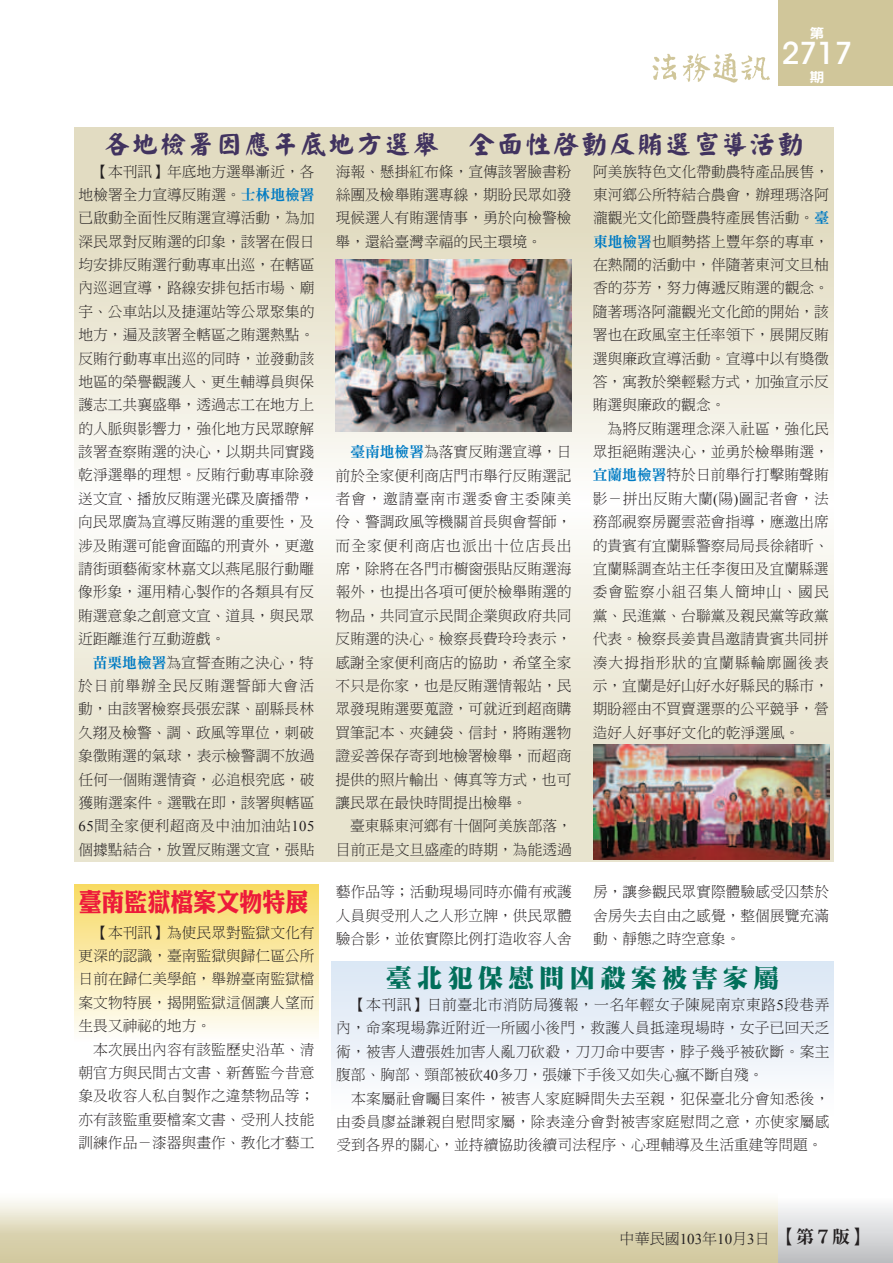
<style>
.page{position:relative;width:893px;height:1263px;background:#fff}
.page>*{position:absolute;margin:0;border:0;box-sizing:border-box;transform-origin:0 0}
.t1{font:500 30px "ITC Avant Garde Std";color:#fff}
.t2{font:25.5px "Yankai EG Ultra Big 5";letter-spacing:.1em;color:#41335f}
.t3{font:25.5px "DF Ming Std W12";letter-spacing:.2em;color:#016f5a}
.t4{font:25.5px "DF Li King Hei Std W8";color:#ed1a3a;scale:.9 1}
.t5{font:15px "DF Ming Std W3";color:#231f20}
.t6{font:14.85px/23.4px "DF Ming Std W3";color:#231f20;text-align:justify}
.t7{font:13.5px "DF Hei Std W9";color:#fff;scale:1.11 1}
.s1{font-family:"DF Ming Std W9";color:#007bc3}
.s2{font-family:"Times New Roman"}
.s3{font-family:"DF Ming Std W9";font-size:18px}
</style>
<div class="page">
<div style="left:778px;top:0;width:115px;height:85px;background:#d0c69a"></div>
<div style="left:0;top:1191px;width:893px;height:72px;background:linear-gradient(to bottom,#fefefc,#ccc191)"></div>
<img style="left:652px;top:53px;width:25px;height:27px">
<img style="left:682px;top:53px;width:28px;height:29px">
<img style="left:742px;top:55px;width:28px;height:25px">
<img style="left:710px;top:53px;width:32px;height:30px">
<div style="left:778px;top:1191px;width:115px;height:72px;background:linear-gradient(to bottom,#fff,#bdbec1)"></div>
<div style="left:74px;top:884px;width:245px;height:158px;background:linear-gradient(to bottom,#f8da62,#fefdfb)"></div>
<div style="left:332px;top:961px;width:501px;height:157px;background:linear-gradient(to bottom,#d9e5f4,#fffefe)"></div>
<svg style="left:74px;top:128px;width:759px;height:733px"></svg>
<img style="left:336px;top:259px;width:236px;height:173px">
<img style="left:593px;top:744px;width:236px;height:115px">
<p class="t7" style="left:810px;top:26px;width:15px">第</p>
<h1 class="t1" style="left:782px;top:35px;width:72px">2717</h1>
<p class="t7" style="left:810px;top:69px;width:15px">期</p>
<h2 class="t2" style="left:104px;top:131px;width:701px">各地檢署因應年底地方選舉　全面性啟動反賄選宣導活動</h2>
<p class="t6" style="left:78px;top:159px;width:238px;text-indent:15px">【本刊訊】年底地方選舉漸近，各地檢署全力宣導反賄選。<span class="s1">士林地檢署</span>已啟動全面性反賄選宣導活動，為加深民眾對反賄選的印象，該署在假日均安排反賄選行動專車出巡，在轄區內巡迴宣導，路線安排包括市場、廟宇、公車站以及捷運站等公眾聚集的地方，遍及該署全轄區之賄選熱點。反賄行動專車出巡的同時，並發動該地區的榮譽觀護人、更生輔導員與保護志工共襄盛舉，透過志工在地方上的人脈與影響力，強化地方民眾瞭解該署查察賄選的決心，以期共同實踐乾淨選舉的理想。反賄行動專車除發送文宣、播放反賄選光碟及廣播帶，向民眾廣為宣導反賄選的重要性，及涉及賄選可能會面臨的刑責外，更邀請街頭藝術家林嘉文以燕尾服行動雕像形象，運用精心製作的各類具有反賄選意象之創意文宣、道具，與民眾近距離進行互動遊戲。</p>
<p class="t6" style="left:78px;top:650px;width:238px;text-indent:15px"><span class="s1">苗栗地檢署</span>為宣誓查賄之決心，特於日前舉辦全民反賄選誓師大會活動，由該署檢察長張宏謀、副縣長林久翔及檢警、調、政風等單位，刺破象徵賄選的氣球，表示檢警調不放過任何一個賄選情資，必追根究底，破獲賄選案件。選戰在即，該署與轄區<span class="s2">65</span>間全家便利超商及中油加油站<span class="s2">105</span>個據點結合，放置反賄選文宣，張貼</p>
<p class="t6" style="left:336px;top:159px;width:238px">海報、懸掛紅布條，宣傳該署臉書粉絲團及檢舉賄選專線，期盼民眾如發現候選人有賄選情事，勇於向檢警檢舉，還給臺灣幸福的民主環境。</p>
<p class="t6" style="left:593px;top:159px;width:238px">阿美族特色文化帶動農特產品展售，東河鄉公所特結合農會，辦理瑪洛阿瀧觀光文化節暨農特產展售活動。<span class="s1">臺東地檢署</span>也順勢搭上豐年祭的專車，在熱鬧的活動中，伴隨著東河文旦柚香的芬芳，努力傳遞反賄選的觀念。隨著瑪洛阿瀧觀光文化節的開始，該署也在政風室主任率領下，展開反賄選與廉政宣導活動。宣導中以有獎徵答，寓教於樂輕鬆方式，加強宣示反賄選與廉政的觀念。</p>
<p class="t6" style="left:593px;top:416px;width:238px;text-indent:15px">為將反賄選理念深入社區，強化民眾拒絕賄選決心，並勇於檢舉賄選，<span class="s1">宜蘭地檢署</span>特於日前舉行打擊賄聲賄影－拼出反賄大蘭<span class="s2">(</span>陽<span class="s2">)</span>圖記者會，法務部視察房麗雲蒞會指導，應邀出席的貴賓有宜蘭縣警察局局長徐緒昕、宜蘭縣調查站主任李復田及宜蘭縣選委會監察小組召集人簡坤山、國民黨、民進黨、台聯黨及親民黨等政黨代表。檢察長姜貴昌邀請貴賓共同拼湊大拇指形狀的宜蘭縣輪廓圖後表示，宜蘭是好山好水好縣民的縣市，期盼經由不買賣選票的公平競爭，營造好人好事好文化的乾淨選風。</p>
<p class="t6" style="left:335px;top:440px;width:238px;text-indent:15px"><span class="s1">臺南地檢署</span>為落實反賄選宣導，日前於全家便利商店門市舉行反賄選記者會，邀請臺南市選委會主委陳美伶、警調政風等機關首長與會誓師，而全家便利商店也派出十位店長出席，除將在各門市櫥窗張貼反賄選海報外，也提出各項可便於檢舉賄選的物品，共同宣示民間企業與政府共同反賄選的決心。檢察長費玲玲表示，感謝全家便利商店的協助，希望全家不只是你家，也是反賄選情報站，民眾發現賄選要蒐證，可就近到超商購買筆記本、夾鏈袋、信封，將賄選物證妥善保存寄到地檢署檢舉，而超商提供的照片輸出、傳真等方式，也可讓民眾在最快時間提出檢舉。</p>
<p class="t6" style="left:336px;top:814px;width:237px;text-align:right">臺東縣東河鄉有十個阿美族部落，目前正是文旦盛產的時期，為能透過</p>
<h2 class="t4" style="left:79px;top:888px;width:257px">臺南監獄檔案文物特展</h2>
<p class="t6" style="left:79px;top:920px;width:238px;text-indent:15px">【本刊訊】為使民眾對監獄文化有更深的認識，臺南監獄與歸仁區公所日前在歸仁美學館，舉辦臺南監獄檔案文物特展，揭開監獄這個讓人望而生畏又神祕的地方。</p>
<p class="t6" style="left:78px;top:1037px;width:238px;text-indent:15px">本次展出內容有該監歷史沿革、清朝官方與民間古文書、新舊監今昔意象及收容人私自製作之違禁物品等；亦有該監重要檔案文書、受刑人技能訓練作品－漆器與畫作、教化才藝工</p>
<p class="t6" style="left:336px;top:880px;width:238px">藝作品等；活動現場同時亦備有戒護人員與受刑人之人形立牌，供民眾體驗合影，並依實際比例打造收容人舍</p>
<p class="t6" style="left:593px;top:880px;width:238px">房，讓參觀民眾實際體驗感受囚禁於舍房失去自由之感覺，整個展覽充滿動、靜態之時空意象。</p>
<h2 class="t3" style="left:386px;top:964px;width:394px">臺北犯保慰問凶殺案被害家屬</h2>
<p class="t6" style="left:336px;top:993px;width:495px;text-indent:15px">【本刊訊】日前臺北市消防局獲報，一名年輕女子陳屍南京東路<span class="s2">5</span>段巷弄內，命案現場靠近附近一所國小後門，救護人員抵達現場時，女子已回天乏術，被害人遭張姓加害人亂刀砍殺，刀刀命中要害，脖子幾乎被砍斷。案主腹部、胸部、頸部被砍<span class="s2">40</span>多刀，張嫌下手後又如失心瘋不斷自殘。</p>
<p class="t6" style="left:336px;top:1086px;width:495px;text-indent:15px">本案屬社會矚目案件，被害人家庭瞬間失去至親，犯保臺北分會知悉後，由委員廖益謙親自慰問家屬，除表達分會對被害家庭慰問之意，亦使家屬感受到各界的關心，並持續協助後續司法程序、心理輔導及生活重建等問題。</p>
<p class="t5" style="left:620px;top:1230px;width:250px">中華民國<span class="s2">103</span>年<span class="s2">10</span>月<span class="s2">3</span>日<span class="s3">【第７版】</span></p>
</div>
